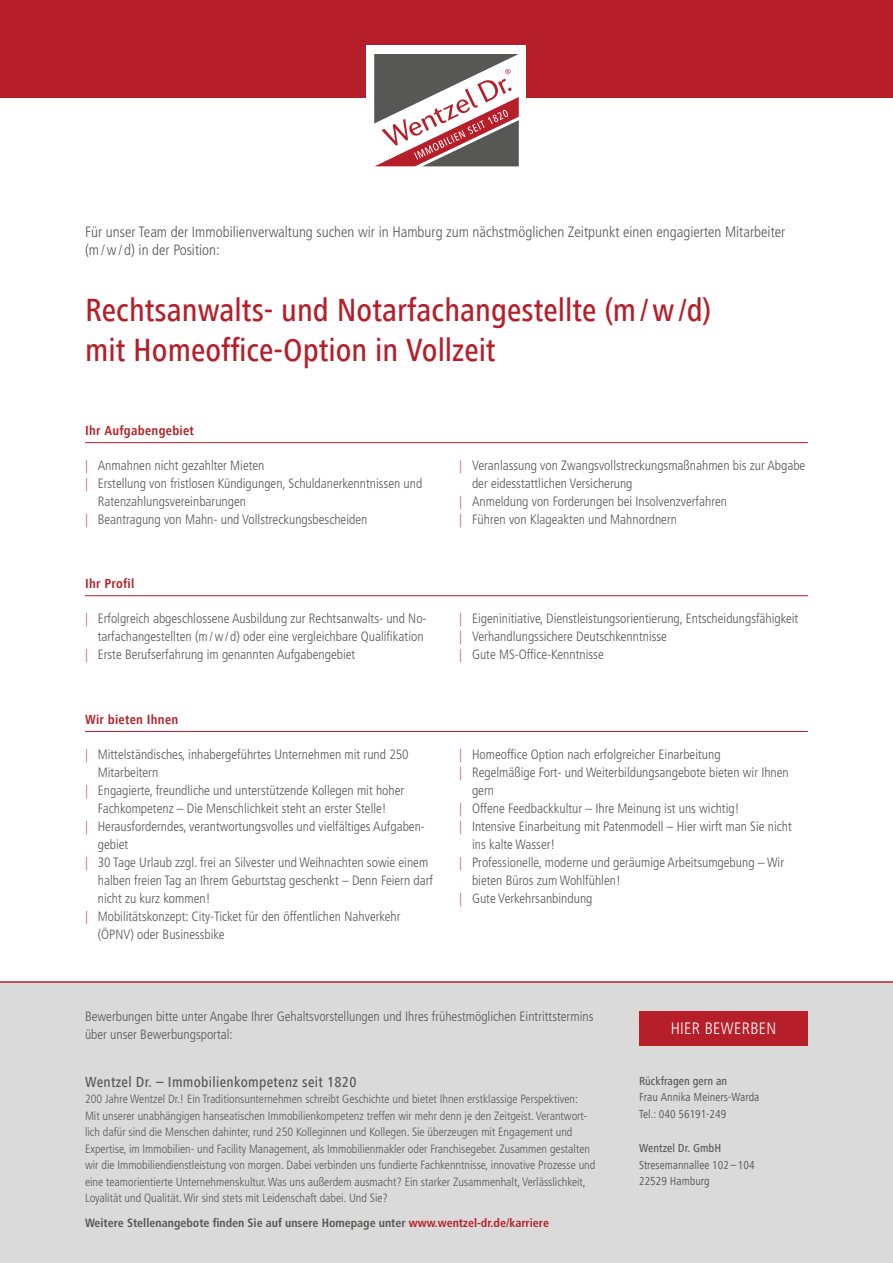
<style>
.page{position:relative;width:893px;height:1263px;background:#fff}
.page>*{position:absolute;margin:0;border:0;box-sizing:border-box;transform-origin:0 0}
.t1{font:500 condensed 33px/39.6px "Frutiger Next LT";color:#b61f29}
.t2{font:300 condensed 16.5px "Frutiger LT Std";letter-spacing:.02em;color:#fff}
.t3{font:300 condensed 15px/18px "Frutiger LT Std";color:#575756}
.t4{font:500 condensed 15px "Frutiger Next LT";letter-spacing:.02em;color:#575756}
.t5{font:300 condensed 13.5px/18px "Frutiger LT Std";color:#575756}
.t6{font:700 condensed 13.5px "Frutiger Next LT";letter-spacing:.02em;color:#b61f29}
.t7{font:300 condensed 12px/16.5px "Frutiger LT Std";color:#575756}
.t8{font:700 condensed 12px "Frutiger LT Std";color:#575756}
.t9{font:condensed 12px/16.5px "Frutiger Next LT";color:#575756}
.t10{font:500 condensed 12px "Frutiger Next LT";color:#575756}
.s1{color:#c44c54}
.s2{color:#b61f29}
</style>
<div class="page">
<div style="left:0;top:982px;width:893px;height:281px;background:#dadada"></div>
<hr style="left:0;top:981px;width:893px;height:2px;background:#b61f29">
<div style="left:639px;top:1011px;width:169px;height:34px;background:#b61f29"></div>
<div style="left:0;top:0;width:893px;height:98px;background:#b61f29"></div>
<div style="left:367px;top:45px;width:159px;height:129px;background:#fff"></div>
<svg style="left:374px;top:54px;width:145px;height:112px"></svg>
<hr style="left:85px;top:442px;width:723px;height:1px;background:#b61f29">
<hr style="left:85px;top:595px;width:723px;height:1px;background:#b61f29">
<hr style="left:85px;top:731px;width:723px;height:1px;background:#b61f29">
<p class="t3" style="left:85px;top:224px;width:702px">Für unser Team der Immobilienverwaltung suchen wir in Hamburg zum nächstmöglichen Zeitpunkt einen engagierten Mitarbeiter (m / w / d) in der Position:</p>
<h1 class="t1" style="left:85px;top:293px;width:628px">Rechtsanwalts- und Notarfachangestellte (m / w /d) mit Homeoffice-Option in Vollzeit</h1>
<p class="t6" style="left:85px;top:425px;width:110px">Ihr Aufgabengebiet</p>
<p class="t5" style="left:85px;top:457px;width:181px"><span class="s1">|</span> Anmahnen nicht gezahlter Mieten</p>
<p class="t5" style="left:85px;top:475px;width:339px"><span class="s1">|</span> Erstellung von fristlosen Kündigungen, Schuldanerkenntnissen und</p>
<p class="t5" style="left:98px;top:493px;width:150px">Ratenzahlungsvereinbarungen</p>
<p class="t5" style="left:85px;top:511px;width:284px"><span class="s1">|</span> Beantragung von Mahn- und Vollstreckungsbescheiden</p>
<p class="t6" style="left:85px;top:578px;width:51px">Ihr Profil</p>
<p class="t5" style="left:85px;top:609px;width:343px"><span class="s1">|</span> Erfolgreich abgeschlossene Ausbildung zur Rechtsanwalts- und No-</p>
<p class="t5" style="left:98px;top:627px;width:327px">tarfachangestellten (m / w / d) oder eine vergleichbare Qualifikation</p>
<p class="t5" style="left:85px;top:645px;width:272px"><span class="s1">|</span> Erste Berufserfahrung im genannten Aufgabengebiet</p>
<p class="t6" style="left:85px;top:714px;width:95px">Wir bieten Ihnen</p>
<p class="t5" style="left:85px;top:745px;width:325px"><span class="s1">|</span> Mittelständisches, inhabergeführtes Unternehmen mit rund 250</p>
<p class="t5" style="left:98px;top:763px;width:62px">Mitarbeitern</p>
<p class="t5" style="left:85px;top:781px;width:321px"><span class="s1">|</span> Engagierte, freundliche und unterstützende Kollegen mit hoher</p>
<p class="t5" style="left:98px;top:799px;width:290px">Fachkompetenz – Die Menschlichkeit steht an erster Stelle!</p>
<p class="t5" style="left:85px;top:817px;width:341px"><span class="s1">|</span> Herausforderndes, verantwortungsvolles und vielfältiges Aufgaben-</p>
<p class="t5" style="left:98px;top:835px;width:32px">gebiet</p>
<p class="t5" style="left:85px;top:853px;width:345px"><span class="s1">|</span> 30 Tage Urlaub zzgl. frei an Silvester und Weihnachten sowie einem</p>
<p class="t5" style="left:98px;top:871px;width:337px">halben freien Tag an Ihrem Geburtstag geschenkt – Denn Feiern darf</p>
<p class="t5" style="left:98px;top:889px;width:114px">nicht zu kurz kommen!</p>
<p class="t5" style="left:85px;top:907px;width:317px"><span class="s1">|</span> Mobilitätskonzept: City-Ticket für den öffentlichen Nahverkehr</p>
<p class="t5" style="left:98px;top:925px;width:128px">(ÖPNV) oder Businessbike</p>
<p class="t5" style="left:459px;top:457px;width:348px"><span class="s1">|</span> Veranlassung von Zwangsvollstreckungsmaßnahmen bis zur Abgabe</p>
<p class="t5" style="left:472px;top:475px;width:162px">der eidesstattlichen Versicherung</p>
<p class="t5" style="left:459px;top:493px;width:269px"><span class="s1">|</span> Anmeldung von Forderungen bei Insolvenzverfahren</p>
<p class="t5" style="left:459px;top:511px;width:219px"><span class="s1">|</span> Führen von Klageakten und Mahnordnern</p>
<p class="t5" style="left:459px;top:609px;width:341px"><span class="s1">|</span> Eigeninitiative, Dienstleistungsorientierung, Entscheidungsfähigkeit <span class="s1">|</span> Verhandlungssichere Deutschkenntnisse<br><span class="s1">|</span> Gute MS-Office-Kenntnisse</p>
<p class="t5" style="left:459px;top:745px;width:263px"><span class="s1">|</span> Homeoffice Option nach erfolgreicher Einarbeitung</p>
<p class="t5" style="left:459px;top:763px;width:331px"><span class="s1">|</span> Regelmäßige Fort- und Weiterbildungsangebote bieten wir Ihnen</p>
<p class="t5" style="left:472px;top:781px;width:24px">gern</p>
<p class="t5" style="left:459px;top:799px;width:282px"><span class="s1">|</span> Offene Feedbackkultur – Ihre Meinung ist uns wichtig!</p>
<p class="t5" style="left:459px;top:817px;width:334px"><span class="s1">|</span> Intensive Einarbeitung mit Patenmodell – Hier wirft man Sie nicht</p>
<p class="t5" style="left:472px;top:835px;width:85px">ins kalte Wasser!</p>
<p class="t5" style="left:459px;top:853px;width:326px"><span class="s1">|</span> Professionelle, moderne und geräumige Arbeitsumgebung – Wir</p>
<p class="t5" style="left:472px;top:871px;width:150px">bieten Büros zum Wohlfühlen!</p>
<p class="t5" style="left:459px;top:889px;width:135px"><span class="s1">|</span> Gute Verkehrsanbindung</p>
<p class="t5" style="left:85px;top:1008px;width:510px">Bewerbungen bitte unter Angabe Ihrer Gehaltsvorstellungen und Ihres frühestmöglichen Eintrittstermins über unser Bewerbungsportal:</p>
<p class="t4" style="left:85px;top:1073px;width:273px">Wentzel Dr. – Immobilienkompetenz seit 1820</p>
<p class="t7" style="left:85px;top:1091px;width:512px">200 Jahre Wentzel Dr.! Ein Traditionsunternehmen schreibt Geschichte und bietet Ihnen erstklassige Perspektiven:<br>Mit unserer unabhängigen hanseatischen Immobilienkompetenz treffen wir mehr denn je den Zeitgeist. Verantwort&shy;lich dafür sind die Menschen dahinter, rund 250 Kolleginnen und Kollegen. Sie überzeugen mit Engagement und Expertise, im Immobilien- und Facility Management, als Immobilienmakler oder Franchisegeber. Zusammen gestalten wir die Immobiliendienstleistung von morgen. Dabei verbinden uns fundierte Fachkenntnisse, innovative Prozesse und eine teamorientierte Unternehmenskultur. Was uns außerdem ausmacht? Ein starker Zusammenhalt, Verlässlichkeit, Loyalität und Qualität. Wir sind stets mit Leidenschaft dabei. Und Sie?</p>
<p class="t8" style="left:85px;top:1218px;width:465px">Weitere Stellenangebote finden Sie auf unsere Homepage unter <span class="s2">www.wentzel-dr.de/karriere</span></p>
<p class="t2" style="left:671px;top:1020px;width:107px">HIER BEWERBEN</p>
<p class="t10" style="left:639px;top:1076px;width:90px">Rückfragen gern an</p>
<p class="t9" style="left:639px;top:1090px;width:122px">Frau Annika Meiners-Warda<br>Tel.: 040 56191-249</p>
<p class="t10" style="left:639px;top:1143px;width:84px">Wentzel Dr. GmbH</p>
<p class="t9" style="left:639px;top:1157px;width:117px">Stresemannallee 102 – 104<br>22529 Hamburg</p>
</div>
